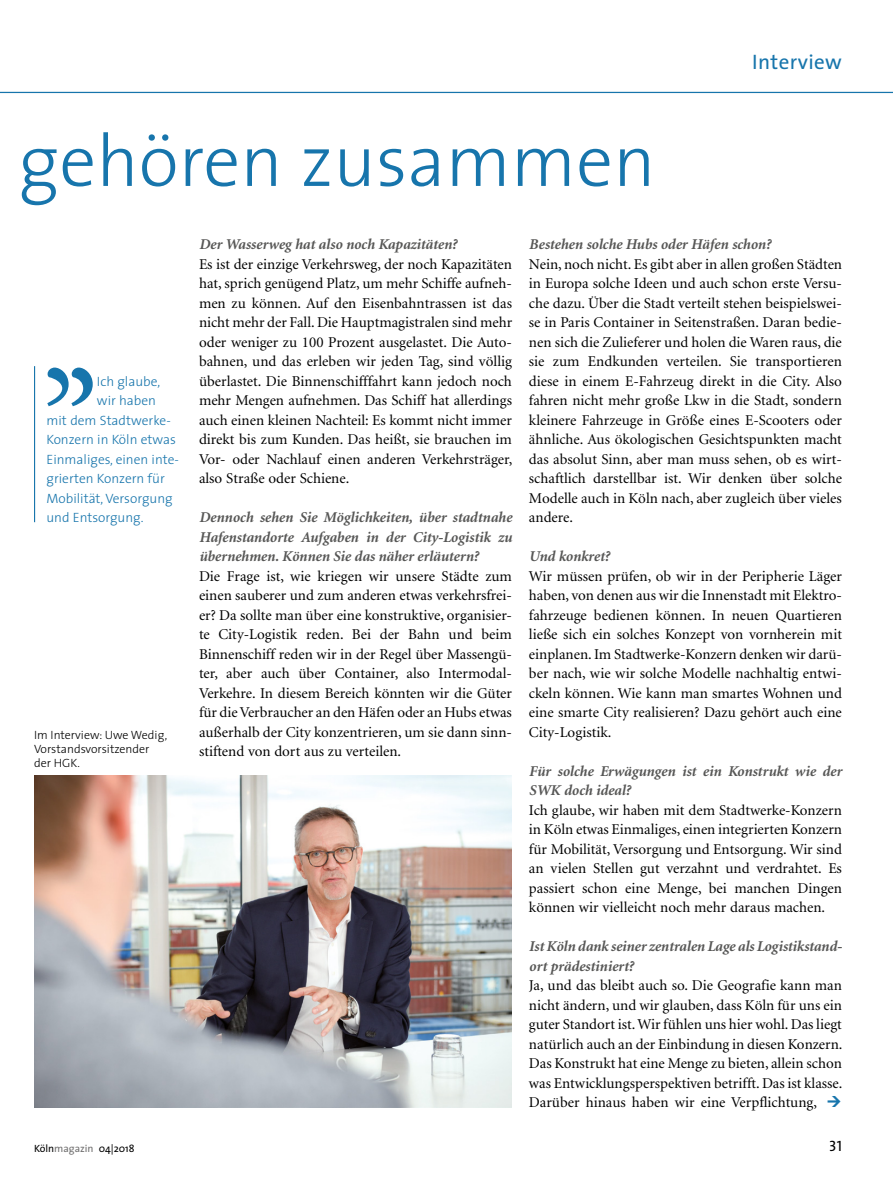
<style>
.page{position:relative;width:893px;height:1191px;background:#fff}
.page>*{position:absolute;margin:0;border:0;box-sizing:border-box;transform-origin:0 0}
.t1{font:300 73.5px "The Sans";color:#1775ac}
.t2{font:21px "The Sans";letter-spacing:.02em;color:#1775ac}
.t3{font:15px/19.5px "Minion";color:#000;text-align:justify}
.t4{font:italic 700 15px/19.5px "Minion";letter-spacing:-.01em;color:#575756}
.t5{font:15px "The Sans Caps";color:#000}
.t6{font:300 13.5px "The Sans";color:#1775ac}
.t7{font:300 12px/14.2px "The Sans";color:#000}
.t8{font:10.5px "The Sans";color:#000}
.s1{color:#706f6f}
</style>
<div class="page">
<svg style="left:47px;top:367px;width:46px;height:39px"></svg>
<hr style="left:34px;top:366px;width:1px;height:156px;background:#1775ac">
<img style="left:34px;top:775px;width:478px;height:332px">
<hr style="left:0;top:92px;width:893px;height:1px;background:#1775ac">
<h2 class="t2" style="left:752px;top:45px;width:91px">Interview</h2>
<h1 class="t1" style="left:18px;top:100px;width:639px">gehören zusammen</h1>
<p class="t4" style="left:199px;top:235px;width:260px">Der Wasserweg hat also noch Kapazitäten?</p>
<p class="t3" style="left:199px;top:254px;width:315px">Es ist der einzige Verkehrsweg, der noch Kapazitäten hat, sprich genügend Platz, um mehr Schiffe aufneh&shy;men zu können. Auf den Eisenbahntrassen ist das nicht mehr der Fall. Die Hauptmagistralen sind mehr oder weniger zu 100 Prozent ausgelastet. Die Auto&shy;bahnen, und das erleben wir jeden Tag, sind völlig überlastet. Die Binnenschifffahrt kann jedoch noch mehr Mengen aufnehmen. Das Schiff hat allerdings auch einen kleinen Nachteil: Es kommt nicht immer direkt bis zum Kunden. Das heißt, sie brauchen im Vor- oder Nachlauf einen anderen Verkehrsträger, also Straße oder Schiene.</p>
<p class="t4" style="left:199px;top:508px;width:314px;text-align:justify">Dennoch sehen Sie Möglichkeiten, über stadtnahe Hafenstandorte Aufgaben in der City-Logistik zu übernehmen. Können Sie das näher erläutern?</p>
<p class="t3" style="left:199px;top:566px;width:314px">Die Frage ist, wie kriegen wir unsere Städte zum einen sauberer und zum anderen etwas verkehrsfrei&shy;er? Da sollte man über eine konstruktive, organisier&shy;te City-Logistik reden. Bei der Bahn und beim Binnenschiff reden wir in der Regel über Massengü&shy;ter, aber auch über Container, also Intermodal-Verkehre. In diesem Bereich könnten wir die Güter für die Verbraucher an den Häfen oder an Hubs etwas außerhalb der City konzentrieren, um sie dann sinn&shy;stiftend von dort aus zu verteilen.</p>
<p class="t4" style="left:529px;top:235px;width:243px">Bestehen solche Hubs oder Häfen schon?</p>
<p class="t3" style="left:529px;top:254px;width:315px">Nein, noch nicht. Es gibt aber in allen großen Städten in Europa solche Ideen und auch schon erste Versu&shy;che dazu. Über die Stadt verteilt stehen beispielswei&shy;se in Paris Container in Seitenstraßen. Daran bedie&shy;nen sich die Zulieferer und holen die Waren raus, die sie zum Endkunden verteilen. Sie transportieren diese in einem E-Fahrzeug direkt in die City. Also fahren nicht mehr große Lkw in die Stadt, sondern kleinere Fahrzeuge in Größe eines E-Scooters oder ähnliche. Aus ökologischen Gesichtspunkten macht das absolut Sinn, aber man muss sehen, ob es wirt&shy;schaftlich darstellbar ist. Wir denken über solche Modelle auch in Köln nach, aber zugleich über vieles andere.</p>
<p class="t4" style="left:529px;top:547px;width:82px">Und konkret?</p>
<p class="t3" style="left:529px;top:566px;width:314px;text-align:left">Wir müssen prüfen, ob wir in der Peripherie Läger haben, von denen aus wir die Innenstadt mit Elektro&shy;fahrzeuge bedienen können. In neuen Quartieren ließe sich ein solches Konzept von vornherein mit einplanen. Im Stadtwerke-Konzern denken wir darü&shy;ber nach, wie wir solche Modelle nachhaltig entwi&shy;ckeln können. Wie kann man smartes Wohnen und eine smarte City realisieren? Dazu gehört auch eine City-Logistik.</p>
<p class="t4" style="left:529px;top:761px;width:314px">Für solche Erwägungen ist ein Konstrukt wie der<br>SWK doch ideal?</p>
<p class="t3" style="left:529px;top:800px;width:315px">Ich glaube, wir haben mit dem Stadtwerke-Konzern in Köln etwas Einmaliges, einen integrierten Konzern für Mobilität, Versorgung und Entsorgung. Wir sind an vielen Stellen gut verzahnt und verdrahtet. Es passiert schon eine Menge, bei manchen Dingen können wir vielleicht noch mehr daraus machen.</p>
<p class="t4" style="left:529px;top:937px;width:315px">Ist Köln dank seiner zentralen Lage als Logistikstand&shy;ort prädestiniert?</p>
<p class="t3" style="left:529px;top:976px;width:315px">Ja, und das bleibt auch so. Die Geografie kann man nicht ändern, und wir glauben, dass Köln für uns ein guter Standort ist. Wir fühlen uns hier wohl. Das liegt natürlich auch an der Einbindung in diesen Konzern.<br>Das Konstrukt hat eine Menge zu bieten, allein schon was Entwicklungsperspektiven betrifft. Das ist klasse.<br>Darüber hinaus haben wir eine Verpflichtung,</p>
<p class="t6" style="left:97px;top:370px;width:65px">Ich glaube,</p>
<p class="t6" style="left:97px;top:389px;width:61px">wir haben</p>
<p class="t6" style="left:46px;top:409px;width:126px">mit dem Stadtwerke-</p>
<p class="t6" style="left:46px;top:428px;width:131px">Konzern in Köln etwas</p>
<p class="t6" style="left:46px;top:448px;width:134px">Einmaliges, einen inte-</p>
<p class="t6" style="left:46px;top:467px;width:120px">grierten Konzern für</p>
<p class="t6" style="left:46px;top:487px;width:128px">Mobilität, Versorgung</p>
<p class="t6" style="left:46px;top:506px;width:99px">und Entsorgung.</p>
<p class="t7" style="left:34px;top:727px;width:135px">Im Interview: Uwe Wedig,<br>Vorstandsvorsitzender der HGK.</p>
<p class="t8" style="left:34px;top:1139px;width:102px">Köln<span class="s1">magazin</span> 04|2018</p>
<p class="t5" style="left:829px;top:1133px;width:14px">31</p>
</div>
